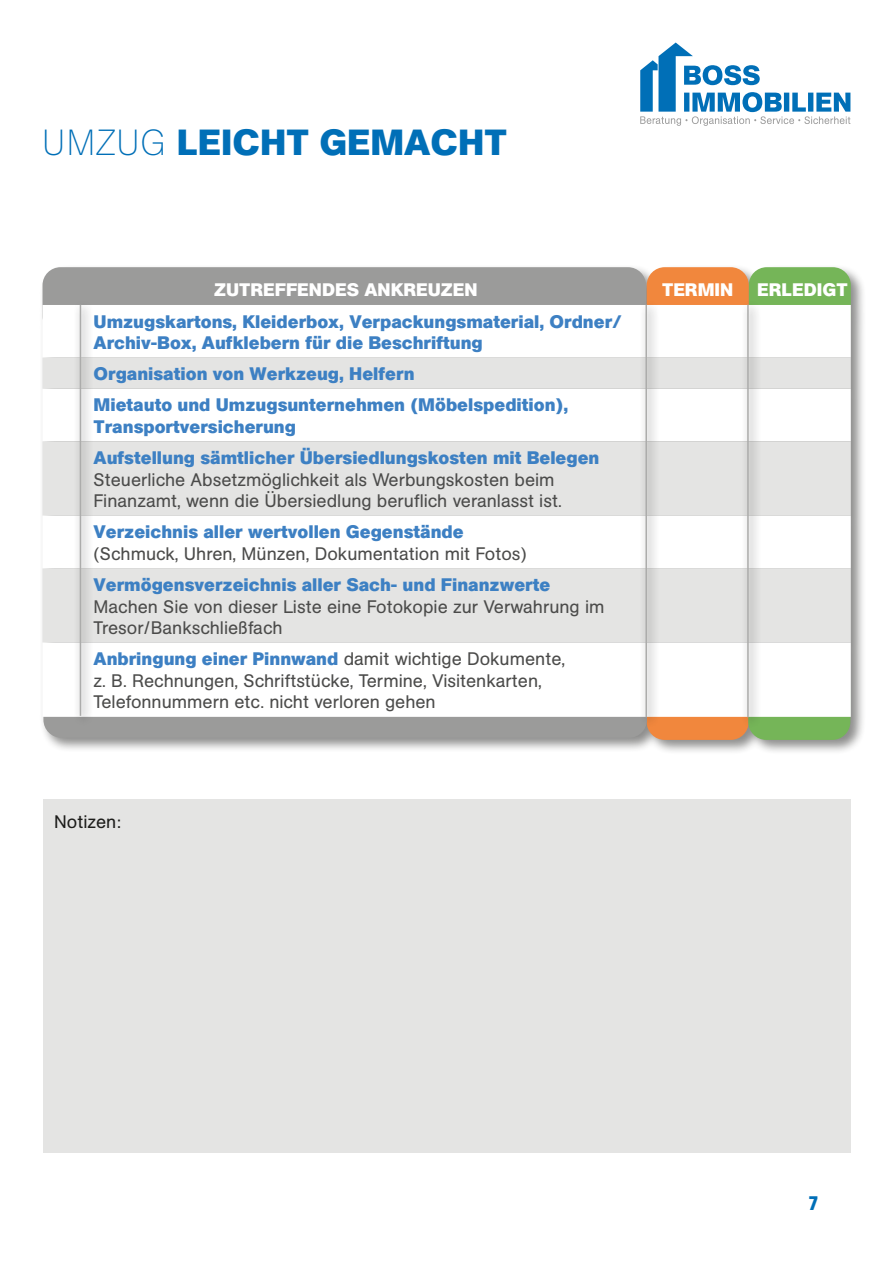
<style>
.page{position:relative;width:893px;height:1263px;background:#fff}
.page>*{position:absolute;margin:0;border:0;box-sizing:border-box;transform-origin:0 0}
.t1{font:700 36px "AG Buch BQ";color:#006fb7}
.t2{font:700 19.5px "Avenir Next Condensed";color:#006fb7}
.t3{font:18px/21.6px "AG Buch BQ";color:#4b4b4a}
.t4{font:700 18px/21.6px "AG Buch BQ";color:#3d80c3}
.t5{font:700 18px "AG Buch BQ";color:#fff}
.t6{font:18px "AG Buch BQ";color:#1d1d1b}
.s1{font-weight:200}
.s2{font-weight:700;color:#3d80c3}
</style>
<div class="page">
<svg style="left:640px;top:43px;width:210px;height:83px"></svg>
<div style="left:43px;top:800px;width:808px;height:353px;background:#e4e4e3"></div>
<div style="left:39px;top:264px;width:827px;height:491px;background:#1d1d1b;opacity:.5"></div>
<div style="left:647px;top:673px;width:102px;height:67px;background:#f1873d;border-radius:18px"></div>
<div style="left:748px;top:673px;width:102px;height:67px;background:#75b558;border-radius:18px"></div>
<div style="left:43px;top:671px;width:604px;height:67px;background:#9b9b9a;border-radius:18px"></div>
<div style="left:749px;top:267px;width:102px;height:67px;background:#75b558;border-radius:18px"></div>
<div style="left:647px;top:267px;width:102px;height:67px;background:#f1873d;border-radius:18px"></div>
<div style="left:43px;top:267px;width:603px;height:67px;background:#9b9b9a;border-radius:18px"></div>
<div style="left:43px;top:305px;width:808px;height:53px;background:#fff"></div>
<svg style="left:43px;top:358px;width:808px;height:158px;fill:#e4e4e3"></svg>
<svg style="left:43px;top:516px;width:808px;height:201px"></svg>
<div style="left:639px;top:299px;width:20px;height:430px;background:#1d1d1b;opacity:.75"></div>
<hr style="left:645px;top:305px;width:2px;height:412px;background:#acacab">
<div style="left:741px;top:299px;width:20px;height:430px;background:#1d1d1b;opacity:.75"></div>
<hr style="left:747px;top:305px;width:2px;height:412px;background:#acacab">
<div style="left:74px;top:299px;width:19px;height:428px;background:#1d1d1b;opacity:.75"></div>
<hr style="left:80px;top:305px;width:1px;height:411px;background:#acacab">
<p class="t1" style="left:43px;top:121px;width:466px"><span class="s1">UMZUG</span> LEICHT GEMACHT</p>
<p class="t5" style="left:214px;top:279px;width:265px">ZUTREFFENDES ANKREUZEN</p>
<p class="t5" style="left:662px;top:279px;width:73px">TERMIN</p>
<p class="t5" style="left:757px;top:279px;width:92px">ERLEDIGT</p>
<p class="t4" style="left:94px;top:311px;width:530px">Umzugskartons, Kleiderbox, Verpackungsmaterial, Ordner/<br>Archiv-Box, Aufklebern für die Beschriftung</p>
<p class="t4" style="left:94px;top:363px;width:322px">Organisation von Werkzeug, Helfern</p>
<p class="t4" style="left:94px;top:394px;width:476px">Mietauto und Umzugsunternehmen (Möbelspedition),<br>Transportversicherung</p>
<p class="t3" style="left:94px;top:447px;width:507px"><span class="s2">Aufstellung sämtlicher Übersiedlungskosten mit Belegen<br></span>Steuerliche Absetzmöglichkeit als Werbungskosten beim<br>Finanzamt, wenn die Übersiedlung beruflich veranlasst ist.</p>
<p class="t4" style="left:94px;top:521px;width:372px">Verzeichnis aller wertvollen Gegenstände</p>
<p class="t3" style="left:94px;top:543px;width:435px">(Schmuck, Uhren, Münzen, Dokumentation mit Fotos)</p>
<p class="t4" style="left:94px;top:574px;width:458px">Vermögensverzeichnis aller Sach- und Finanzwerte</p>
<p class="t3" style="left:94px;top:596px;width:512px">Machen Sie von dieser Liste eine Fotokopie zur Verwahrung im<br>Tresor/Bankschließfach</p>
<p class="t3" style="left:94px;top:648px;width:473px"><span class="s2">Anbringung einer Pinnwand</span> damit wichtige Dokumente, z. B. Rechnungen, Schriftstücke, Termine, Visitenkarten,<br>Telefonnummern etc. nicht verloren gehen</p>
<p class="t6" style="left:54px;top:812px;width:68px">Notizen:</p>
<p class="t2" style="left:808px;top:1191px;width:12px">7</p>
</div>
